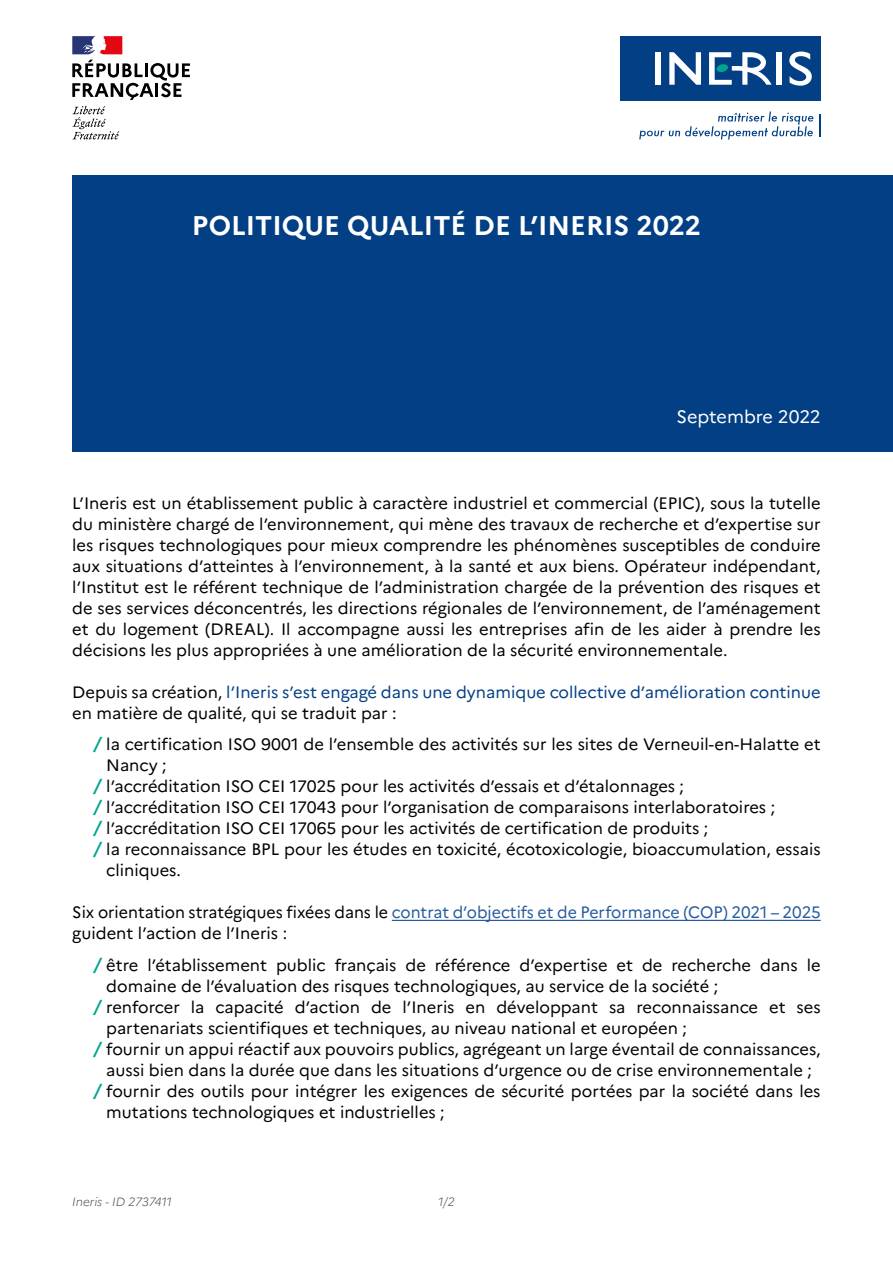
<style>
.page{position:relative;width:893px;height:1263px;background:#fff}
.page>*{position:absolute;margin:0;border:0;box-sizing:border-box;transform-origin:0 0}
.t1{font:700 27px "Marianne";color:#fff}
.t2{font:18px "Marianne";letter-spacing:-.005em;color:#fff}
.t3{font:16.5px/21px "Marianne";color:#000;text-align:justify}
.t4{font:16.5px/21px "Marianne";color:#033f85}
.t5{font:italic 300 12px "Marianne";letter-spacing:-.01em;color:#575756}
.s1{color:#000}
.s2{font-family:"Gotham";font-weight:700;color:#00a590}
.s3{color:#275b9b}
</style>
<div class="page">
<svg style="left:72px;top:60px;width:118px;height:40px"></svg>
<svg style="left:72px;top:106px;width:47px;height:33px"></svg>
<svg style="left:72px;top:36px;width:50px;height:18px"></svg>
<svg style="left:639px;top:112px;width:174px;height:27px"></svg>
<div style="left:620px;top:36px;width:201px;height:65px;background:#033f85"></div>
<div style="left:655px;top:52px;width:6px;height:33px;background:#fff"></div>
<svg style="left:669px;top:52px;width:32px;height:33px"></svg>
<div style="left:776px;top:52px;width:6px;height:33px;background:#fff"></div>
<svg style="left:789px;top:52px;width:23px;height:34px"></svg>
<svg style="left:709px;top:52px;width:62px;height:33px"></svg>
<hr style="left:819px;top:114px;width:2px;height:23px;background:#033f85">
<div style="left:72px;top:176px;width:821px;height:276px;background:#033f85"></div>
<hr style="left:392px;top:920px;width:429px;height:1px;background:#275b9b">
<h1 class="t1" style="left:192px;top:209px;width:511px">POLITIQUE QUALITÉ DE L’INERIS 2022</h1>
<p class="t2" style="left:676px;top:406px;width:146px">Septembre 2022</p>
<p class="t3" style="left:72px;top:492px;width:750px">L’Ineris est un établissement public à caractère industriel et commercial (EPIC), sous la tutelle du ministère chargé de l’environnement, qui mène des travaux de recherche et d’expertise sur les risques technologiques pour mieux comprendre les phénomènes susceptibles de conduire aux situations d’atteintes à l’environnement, à la santé et aux biens. Opérateur indépendant, l’Institut est le référent technique de l’administration chargée de la prévention des risques et de ses services déconcentrés, les directions régionales de l’environnement, de l’aménagement et du logement (DREAL). Il accompagne aussi les entreprises afin de les aider à prendre les décisions les plus appropriées à une amélioration de la sécurité environnementale.</p>
<p class="t4" style="left:72px;top:681px;width:750px"><span class="s1">Depuis sa création,</span> l’Ineris s’est engagé dans une dynamique collective d’amélioration continue <span class="s1">en matière de qualité, qui se traduit par :</span></p>
<p class="t3" style="left:94px;top:734px;width:729px"><span class="s2">/</span> la certification ISO 9001 de l’ensemble des activités sur les sites de Verneuil-en-Halatte et</p>
<p class="t3" style="left:106px;top:755px;width:62px">Nancy ;</p>
<p class="t3" style="left:94px;top:776px;width:592px"><span class="s2">/</span> l’accréditation ISO CEI 17025 pour les activités d’essais et d’étalonnages ;</p>
<p class="t3" style="left:94px;top:797px;width:683px"><span class="s2">/</span> l’accréditation ISO CEI 17043 pour l’organisation de comparaisons interlaboratoires ;</p>
<p class="t3" style="left:94px;top:818px;width:616px"><span class="s2">/</span> l’accréditation ISO CEI 17065 pour les activités de certification de produits ;</p>
<p class="t3" style="left:94px;top:839px;width:729px"><span class="s2">/</span> la reconnaissance BPL pour les études en toxicité, écotoxicologie, bioaccumulation, essais</p>
<p class="t3" style="left:106px;top:860px;width:76px">cliniques.</p>
<p class="t3" style="left:72px;top:902px;width:750px">Six orientation stratégiques fixées dans le <span class="s3">contrat d’objectifs et de Performance (COP) 2021 – 2025 </span>guident l’action de l’Ineris :</p>
<p class="t3" style="left:94px;top:954px;width:729px"><span class="s2">/</span> être l’établissement public français de référence d’expertise et de recherche dans le</p>
<p class="t3" style="left:106px;top:975px;width:613px">domaine de l’évaluation des risques technologiques, au service de la société ;</p>
<p class="t3" style="left:94px;top:996px;width:729px"><span class="s2">/</span> renforcer la capacité d’action de l’Ineris en développant sa reconnaissance et ses</p>
<p class="t3" style="left:106px;top:1017px;width:582px">partenariats scientifiques et techniques, au niveau national et européen ;</p>
<p class="t3" style="left:94px;top:1038px;width:729px"><span class="s2">/</span> fournir un appui réactif aux pouvoirs publics, agrégeant un large éventail de connaissances,</p>
<p class="t3" style="left:106px;top:1059px;width:707px">aussi bien dans la durée que dans les situations d’urgence ou de crise environnementale ;</p>
<p class="t3" style="left:94px;top:1080px;width:728px"><span class="s2">/</span> fournir des outils pour intégrer les exigences de sécurité portées par la société dans les</p>
<p class="t3" style="left:106px;top:1101px;width:340px">mutations technologiques et industrielles ;</p>
<p class="t5" style="left:72px;top:1194px;width:101px">Ineris - ID 2737411</p>
<p class="t5" style="left:438px;top:1194px;width:18px">1/2</p>
</div>
